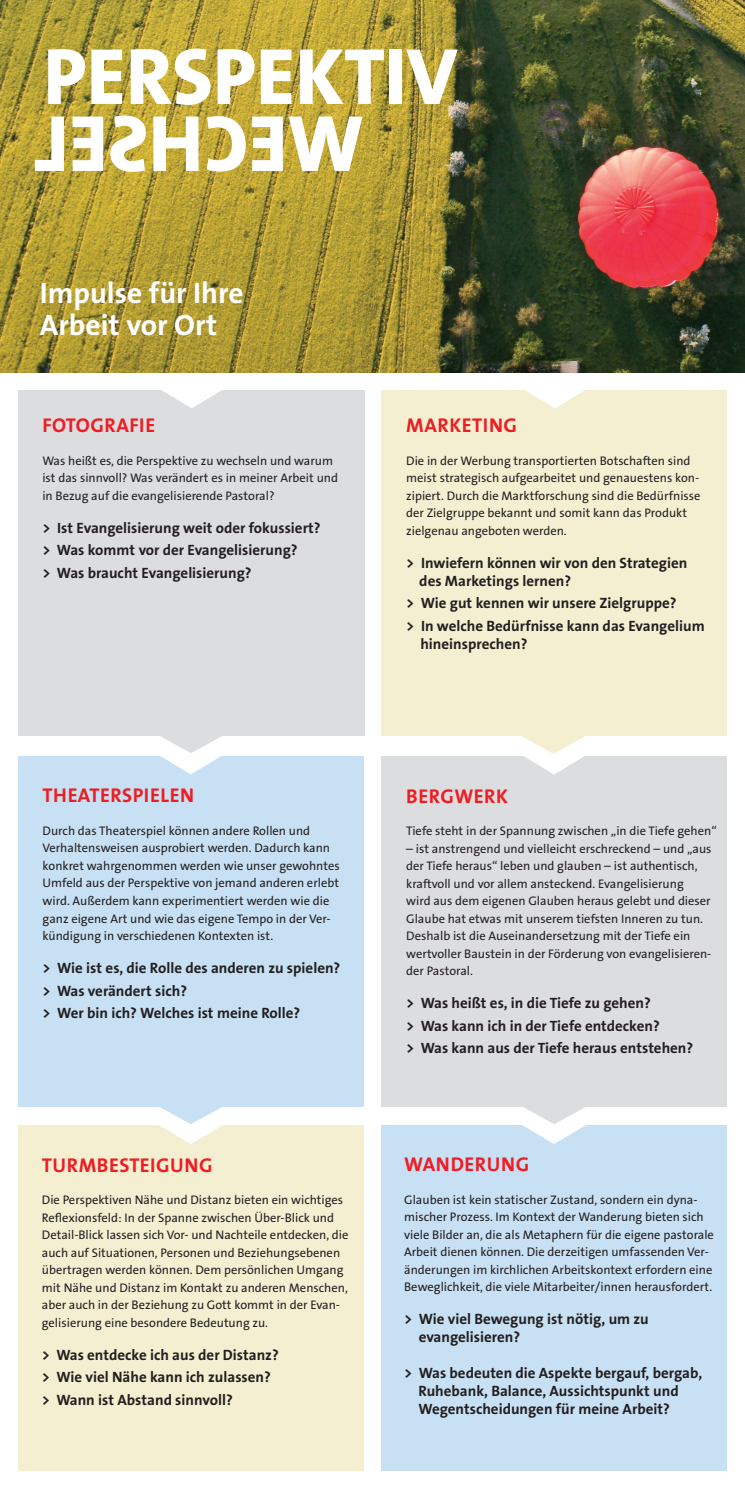
<style>
.page{position:relative;width:745px;height:1489px;background:#fff}
.page>*{position:absolute;margin:0;border:0;box-sizing:border-box;transform-origin:0 0}
.t1{font:800 80.62px "The Sans B8";color:#fff}
.t2{font:700 29.62px/31.6px "The Sans B7";color:#fff}
.t3{font:700 20px "The Sans B7";letter-spacing:.04em;color:#ee1d23}
.t4{font:700 15px/22.5px "The Sans B7";color:#231f20}
.t5{font:12.5px/17.5px "The Sans B5 Plain";color:#231f20}
</style>
<div class="page">
<div style="left:381px;top:756px;width:345px;height:351px;background:#dcdddf"></div>
<div style="left:18px;top:756px;width:345px;height:351px;background:#c7e0f3"></div>
<div style="left:381px;top:390px;width:345px;height:345px;background:#f4efd1"></div>
<div style="left:18px;top:1125px;width:345px;height:345px;background:#f4efd1"></div>
<div style="left:381px;top:1125px;width:345px;height:345px;background:#c7e0f3"></div>
<div style="left:18px;top:390px;width:346px;height:345px;background:#dcdddf"></div>
<img style="left:0;top:0;width:744px;height:372px">
<svg style="left:157px;top:735px;width:67px;height:39px"></svg>
<svg style="left:162px;top:390px;width:60px;height:18px"></svg>
<svg style="left:159px;top:1107px;width:64px;height:36px"></svg>
<svg style="left:525px;top:390px;width:60px;height:18px"></svg>
<svg style="left:522px;top:1107px;width:64px;height:36px"></svg>
<svg style="left:519px;top:735px;width:68px;height:39px"></svg>
<svg style="left:35px;top:116px;width:327px;height:56px;background:#bca436"></svg>
<h1 class="t1" style="left:43px;top:33px;width:415px">PERSPEKTIV</h1>
<h2 class="t2" style="left:40px;top:278px;width:205px">Impulse für Ihre<br>Arbeit vor Ort</h2>
<h3 class="t3" style="left:42px;top:415px;width:114px">Fotografie</h3>
<p class="t5" style="left:42px;top:452px;width:297px">Was heißt es, die Perspektive zu wechseln und warum ist das sinnvoll? Was verändert es in meiner Arbeit und in Bezug auf die evangelisierende Pastoral?</p>
<p class="t4" style="left:42px;top:517px;width:279px">&gt; Ist Evangelisierung weit oder fokussiert? &gt; Was kommt vor der Evangelisierung?<br>&gt; Was braucht Evangelisierung?</p>
<h3 class="t3" style="left:43px;top:785px;width:153px">Theaterspielen</h3>
<p class="t5" style="left:43px;top:822px;width:298px">Durch das Theaterspiel können andere Rollen und Verhaltensweisen ausprobiert werden. Dadurch kann konkret wahrgenommen werden wie unser gewohntes Umfeld aus der Perspektive von jemand anderen erlebt wird. Außerdem kann experimentiert werden wie die ganz eigene Art und wie das eigene Tempo in der Ver&shy;kündigung in verschiedenen Kontexten ist.</p>
<p class="t4" style="left:43px;top:957px;width:299px">&gt; Wie ist es, die Rolle des anderen zu spielen? &gt; Was verändert sich?<br>&gt; Wer bin ich? Welches ist meine Rolle?</p>
<h3 class="t3" style="left:42px;top:1153px;width:172px">turmbesteigung</h3>
<p class="t5" style="left:42px;top:1191px;width:308px">Die Perspektiven Nähe und Distanz bieten ein wichtiges Reflexionsfeld: In der Spanne zwischen Über-Blick und Detail-Blick lassen sich Vor- und Nachteile entdecken, die auch auf Situationen, Personen und Beziehungsebenen übertragen werden können. Dem persönlichen Umgang mit Nähe und Distanz im Kontakt zu anderen Menschen, aber auch in der Beziehung zu Gott kommt in der Evan&shy;gelisierung eine besondere Bedeutung zu.</p>
<p class="t4" style="left:42px;top:1343px;width:238px">&gt; Was entdecke ich aus der Distanz? &gt; Wie viel Nähe kann ich zulassen? &gt; Wann ist Abstand sinnvoll?</p>
<h3 class="t3" style="left:406px;top:415px;width:112px">marketing</h3>
<p class="t5" style="left:406px;top:452px;width:296px">Die in der Werbung transportierten Botschaften sind meist strategisch aufgearbeitet und genauestens kon&shy;zipiert. Durch die Marktforschung sind die Bedürfnisse der Zielgruppe bekannt und somit kann das Produkt zielgenau angeboten werden.</p>
<p class="t4" style="left:419px;top:554px;width:269px;line-height:18px;text-indent:-13px">&gt; Inwiefern können wir von den Strategien des Marketings lernen?</p>
<p class="t4" style="left:406px;top:592px;width:300px">&gt; Wie gut kennen wir unsere Zielgruppe?<br>&gt; In welche Bedürfnisse kann das Evangelium</p>
<p class="t4" style="left:420px;top:633px;width:108px">hineinsprechen?</p>
<h3 class="t3" style="left:406px;top:785px;width:102px">Bergwerk</h3>
<p class="t5" style="left:406px;top:822px;width:312px">Tiefe steht in der Spannung zwischen „in die Tiefe gehen“</p>
<p class="t5" style="left:406px;top:840px;width:307px">– ist anstrengend und vielleicht erschreckend – und „aus der Tiefe heraus“ leben und glauben – ist authentisch, kraftvoll und vor allem ansteckend. Evangelisierung<br>wird aus dem eigenen Glauben heraus gelebt und dieser Glaube hat etwas mit unserem tiefsten Inneren zu tun.<br>Deshalb ist die Auseinandersetzung mit der Tiefe ein wertvoller Baustein in der Förderung von evangelisieren&shy;der Pastoral.</p>
<p class="t4" style="left:406px;top:992px;width:288px">&gt; Was heißt es, in die Tiefe zu gehen?<br>&gt; Was kann ich in der Tiefe entdecken?<br>&gt; Was kann aus der Tiefe heraus entstehen?</p>
<h3 class="t3" style="left:404px;top:1153px;width:126px">Wanderung</h3>
<p class="t5" style="left:404px;top:1190px;width:311px">Glauben ist kein statischer Zustand, sondern ein dyna&shy;mischer Prozess. Im Kontext der Wanderung bieten sich viele Bilder an, die als Metaphern für die eigene pastorale Arbeit dienen können. Die derzeitigen umfassenden Ver&shy;änderungen im kirchlichen Arbeitskontext erfordern eine Beweglichkeit, die viele Mitarbeiter/innen herausfordert.</p>
<p class="t4" style="left:418px;top:1310px;width:231px;line-height:18px;text-indent:-15px">&gt; Wie viel Bewegung ist nötig, um zu evangelisieren?</p>
<p class="t4" style="left:418px;top:1364px;width:285px;line-height:18px;text-indent:-14px">&gt; Was bedeuten die Aspekte bergauf, bergab,<br>Ruhebank, Balance, Aussichtspunkt und<br>Wegentscheidungen für meine Arbeit?</p>
</div>
